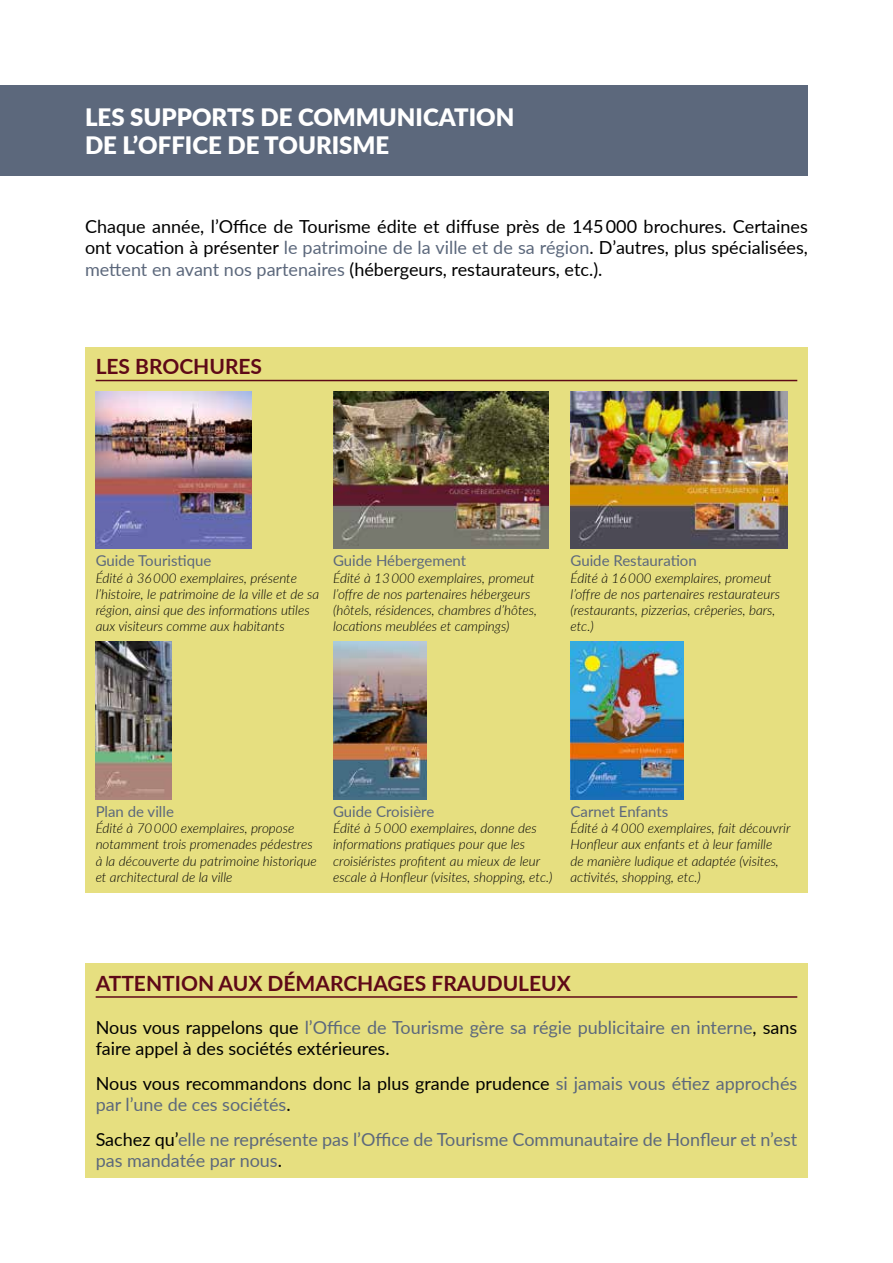
<style>
.page{position:relative;width:893px;height:1263px;background:#fff}
.page>*{position:absolute;margin:0;border:0;box-sizing:border-box;transform-origin:0 0}
.TitrePartie{font:900 24px "Lato";color:#fff}
.TitreRubrique{font:700 21px "Lato";color:#5e0917}
.TexteEspace{font:18px/21.6px "Lato";color:#000;text-align:justify}
.TexteEspace-2{font:18px/21.6px "Lato";color:#5c687c}
.Nom{font:15px "Lato";color:#5c687c}
.Details{font:italic 300 13.5px/16.2px "Lato";color:#000}
.s1{color:#5c687c}
.s2{color:#000}
</style>
<div class="page">
<div style="left:85px;top:347px;width:723px;height:545px;background:#e6df80"></div>
<img style="left:96px;top:391px;width:156px;height:158px">
<img style="left:570px;top:391px;width:218px;height:158px">
<img style="left:333px;top:391px;width:215px;height:158px">
<hr style="left:96px;top:380px;width:701px;height:1px;background:#5e0917">
<img style="left:96px;top:642px;width:76px;height:157px">
<img style="left:570px;top:642px;width:114px;height:157px">
<img style="left:333px;top:642px;width:93px;height:157px">
<div style="left:0;top:85px;width:808px;height:91px;background:#5c687c"></div>
<div style="left:85px;top:963px;width:723px;height:215px;background:#e6df80"></div>
<hr style="left:96px;top:996px;width:701px;height:2px;background:#5e0917">
<p class="TitrePartie" style="left:85px;top:99px;width:431px">LES SUPPORTS DE COMMUNICATION</p>
<p class="TitrePartie" style="left:85px;top:128px;width:306px">DE L’OFFICE DE TOURISME</p>
<p class="TexteEspace" style="left:85px;top:215px;width:724px">Chaque année, l’Office de Tourisme édite et diffuse près de 145 000 brochures. Certaines ont vocation à présenter <span class="s1">le patrimoine de la ville et de sa région</span>. D’autres, plus spécialisées, <span class="s1">mettent en avant nos partenaires</span> (hébergeurs, restaurateurs, etc.).</p>
<p class="TitreRubrique" style="left:96px;top:351px;width:168px">LES BROCHURES</p>
<p class="Nom" style="left:96px;top:550px;width:117px">Guide Touristique</p>
<p class="Details" style="left:96px;top:569px;width:225px">Édité à 36 000 exemplaires, présente l’histoire, le patrimoine de la ville et de sa région, ainsi que des informations utiles aux visiteurs comme aux habitants</p>
<p class="Nom" style="left:333px;top:550px;width:135px">Guide Hébergement</p>
<p class="Details" style="left:333px;top:569px;width:205px">Édité à 13 000 exemplaires, promeut l’offre de nos partenaires hébergeurs (hôtels, résidences, chambres d’hôtes, locations meublées et campings)</p>
<p class="Nom" style="left:570px;top:550px;width:128px">Guide Restauration</p>
<p class="Details" style="left:570px;top:569px;width:211px">Édité à 16 000 exemplaires, promeut l’offre de nos partenaires restaurateurs (restaurants, pizzerias, crêperies, bars, etc.)</p>
<p class="Nom" style="left:96px;top:801px;width:80px">Plan de ville</p>
<p class="Details" style="left:96px;top:820px;width:223px">Édité à 70 000 exemplaires, propose notamment trois promenades pédestres à la découverte du patrimoine historique et architectural de la ville</p>
<p class="Nom" style="left:333px;top:801px;width:103px">Guide Croisière</p>
<p class="Details" style="left:333px;top:820px;width:221px">Édité à 5 000 exemplaires, donne des informations pratiques pour que les croisiéristes profitent au mieux de leur escale à Honfleur (visites, shopping, etc.)</p>
<p class="Nom" style="left:570px;top:801px;width:99px">Carnet Enfants</p>
<p class="Details" style="left:570px;top:820px;width:221px">Édité à 4 000 exemplaires, fait découvrir Honfleur aux enfants et à leur famille<br>de manière ludique et adaptée (visites, activités, shopping, etc.)</p>
<p class="TitreRubrique" style="left:96px;top:968px;width:477px">ATTENTION AUX DÉMARCHAGES FRAUDULEUX</p>
<p class="TexteEspace" style="left:96px;top:1016px;width:703px">Nous vous rappelons que <span class="s1">l’Office de Tourisme gère sa régie publicitaire en interne</span>, sans faire appel à des sociétés extérieures.</p>
<p class="TexteEspace-2" style="left:96px;top:1072px;width:703px"><span class="s2">Nous vous recommandons donc la plus grande prudence</span> si jamais vous étiez approchés par l’une de ces sociétés<span class="s2">.</span></p>
<p class="TexteEspace-2" style="left:96px;top:1127px;width:703px"><span class="s2">Sachez qu’</span>elle ne représente pas l’Office de Tourisme Communautaire de Honfleur et n’est pas mandatée par nous<span class="s2">.</span></p>
</div>
